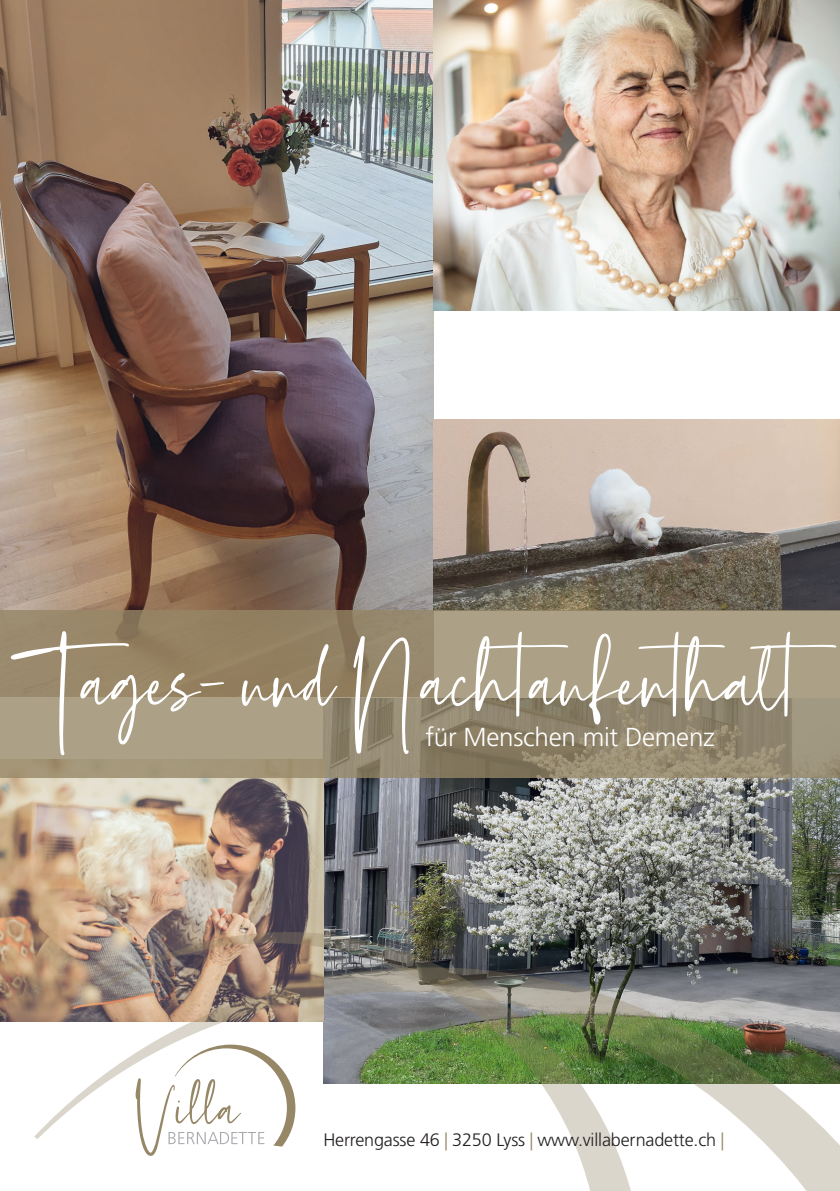
<style>
.page{position:relative;width:840px;height:1191px;background:#fff}
.page>*{position:absolute;margin:0;border:0;box-sizing:border-box;transform-origin:0 0}
.t1{font:137.2px "Crystal Dust";color:#fff}
.t2{font:300 26px "Frutiger LT";letter-spacing:-.01em;color:#fff}
.t3{font:300 18px "Frutiger LT";letter-spacing:-.01em;color:#231f20}
.s1{color:#968766}
</style>
<div class="page">
<img style="left:0;top:0;width:433px;height:610px">
<img style="left:323px;top:778px;width:516px;height:158px">
<img style="left:433px;top:0;width:406px;height:311px">
<img style="left:0;top:778px;width:323px;height:243px">
<img style="left:433px;top:420px;width:406px;height:190px">
<img style="left:34px;top:936px;width:805px;height:255px">
<img style="left:96px;top:911px;width:596px;height:280px">
<svg style="left:0;top:610px;width:839px;height:168px;background:#9d9075"></svg>
<svg style="left:199px;top:682px;width:25px;height:4px"></svg>
<svg style="left:135px;top:1044px;width:160px;height:112px"></svg>
<p class="t1" style="left:36px;top:633px;width:836px">Tages und Nachtaufenthalt</p>
<p class="t2" style="left:425px;top:722px;width:290px">für Menschen mit Demenz</p>
<p class="t3" style="left:323px;top:1129px;width:402px">Herrengasse 46 <span class="s1">|</span> 3250 Lyss <span class="s1">|</span> www.villabernadette.ch <span class="s1">|</span></p>
</div>
